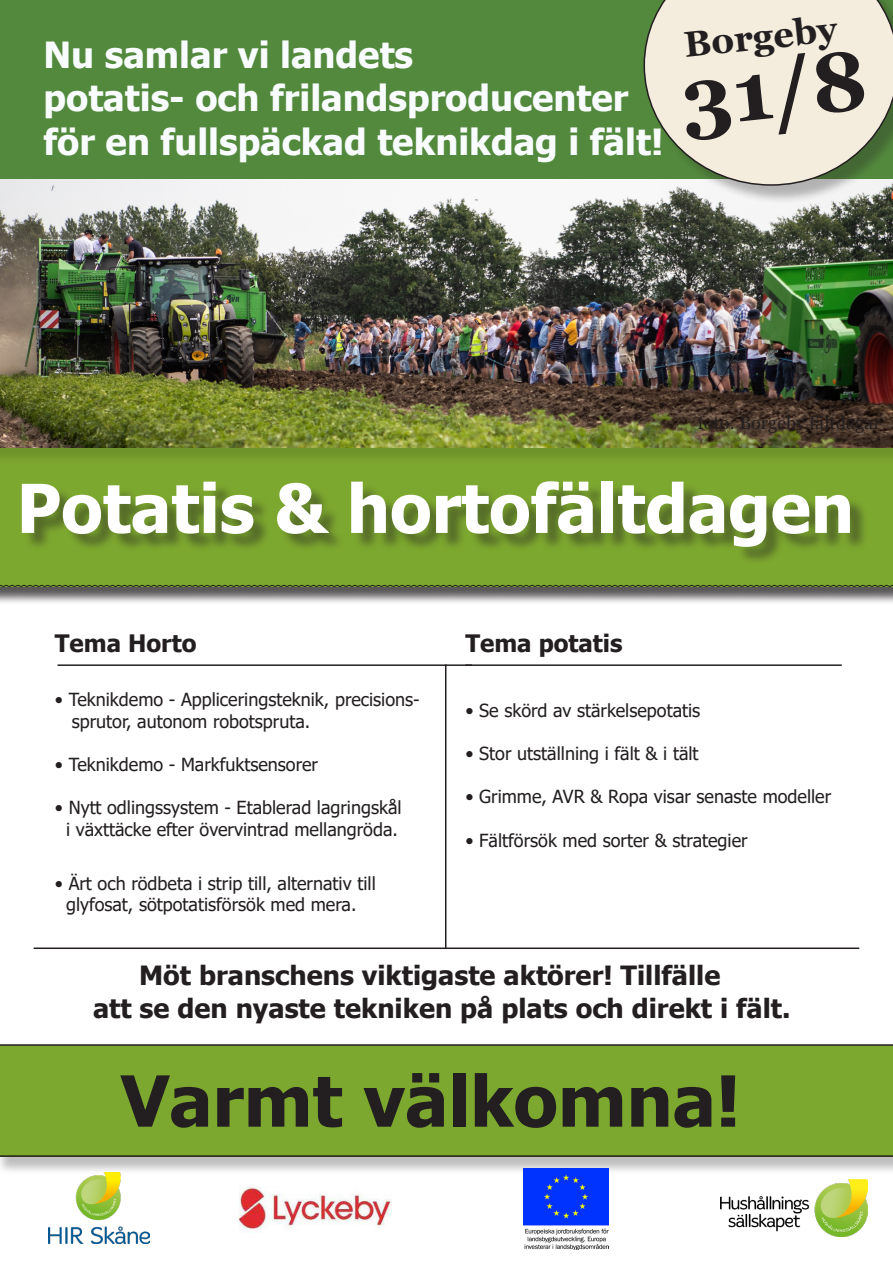
<style>
.page{position:relative;width:893px;height:1263px;background:#fff}
.page>*{position:absolute;margin:0;border:0;box-sizing:border-box;transform-origin:0 0}
.t1{font:700 82.5px "Georgia";color:#231f20}
.t2{font:700 70.5px "Tahoma";color:#231f20}
.t3{font:700 67.5px "Tahoma";color:#fff}
.t4{font:700 36px/43.2px "Tahoma";color:#f9fcfe}
.t5{font:700 36px "Georgia";color:#231f20}
.t6{font:700 26.4px/32.4px "Tahoma";color:#231f20}
.t7{font:700 24px "Tahoma";color:#231f20}
.t8{font:18px/21.6px "Tahoma";color:#231f20;text-align:center}
.t9{font:18px "Georgia";color:#231f20}
</style>
<div class="page">
<div style="left:0;top:0;width:643px;height:179px;background:#53893d"></div>
<div style="left:0;top:448px;width:893px;height:157px;background:#231f20;opacity:.75"></div>
<div style="left:0;top:466px;width:893px;height:121px;background:#7da82f"></div>
<div style="left:0;top:182px;width:893px;height:284px;background:#231f20;opacity:.15"></div>
<img style="left:0;top:179px;width:893px;height:268px">
<div style="left:24px;top:483px;width:845px;height:82px;background:#231f20;opacity:.44"></div>
<img style="left:240px;top:1186px;width:152px;height:47px">
<img style="left:720px;top:1179px;width:148px;height:57px">
<div style="left:0;top:1046px;width:893px;height:129px;background:#231f20;opacity:.29"></div>
<div style="left:0;top:1044px;width:893px;height:113px;background:#7da82f"></div>
<hr style="left:445px;top:664px;width:1px;height:285px;background:#231f20">
<div style="left:646px;top:0;width:247px;height:204px;background:#231f20;opacity:.31"></div>
<svg style="left:643px;top:0;width:250px;height:186px;background:#dcdbc7"></svg>
<hr style="left:465px;top:664px;width:377px;height:2px;background:#231f20">
<hr style="left:58px;top:664px;width:414px;height:2px;background:#231f20">
<hr style="left:34px;top:947px;width:825px;height:2px;background:#231f20">
<img style="left:49px;top:1172px;width:101px;height:72px">
<img style="left:523px;top:1168px;width:85px;height:81px">
<h3 class="t4" style="left:43px;top:35px;width:621px">Nu samlar vi landets<br>potatis- och frilandsproducenter för en fullspäckad teknikdag i fält!</h3>
<h3 class="t5" style="left:683px;top:30px;width:155px;rotate:-6deg">Borgeby</h3>
<h1 class="t1" style="left:678px;top:65px;width:188px;rotate:-6deg">31/8</h1>
<p class="t9" style="left:698px;top:416px;width:184px">foto: Borgeby fältdagar</p>
<h3 class="t3" style="left:17px;top:476px;width:839px">Potatis &amp; hortofältdagen</h3>
<h3 class="t7" style="left:55px;top:632px;width:143px">Tema Horto</h3>
<p class="t8" style="left:72px;top:690px;width:349px;text-align:left;text-indent:-17px">• Teknikdemo - Appliceringsteknik, precisions&shy;sprutor, autonom robotspruta.</p>
<p class="t8" style="left:55px;top:754px;width:265px">• Teknikdemo - Markfuktsensorer</p>
<p class="t8" style="left:55px;top:798px;width:348px">• Nytt odlingssystem - Etablerad lagringskål i växttäcke efter övervintrad mellangröda.</p>
<p class="t8" style="left:55px;top:873px;width:322px">• Ärt och rödbeta i strip till, alternativ till glyfosat, sötpotatisförsök med mera.</p>
<h3 class="t7" style="left:465px;top:632px;width:159px">Tema potatis</h3>
<p class="t8" style="left:465px;top:700px;width:236px">• Se skörd av stärkelsepotatis</p>
<p class="t8" style="left:465px;top:744px;width:235px">• Stor utställning i fält &amp; i tält</p>
<p class="t8" style="left:465px;top:787px;width:367px">• Grimme, AVR &amp; Ropa visar senaste modeller</p>
<p class="t8" style="left:465px;top:830px;width:284px">• Fältförsök med sorter &amp; strategier</p>
<h3 class="t6" style="left:93px;top:961px;width:699px;text-indent:46px">Möt branschens viktigaste aktörer! Tillfälle<br>att se den nyaste tekniken på plats och direkt i fält.</h3>
<h2 class="t2" style="left:121px;top:1068px;width:621px">Varmt välkomna!</h2>
</div>
